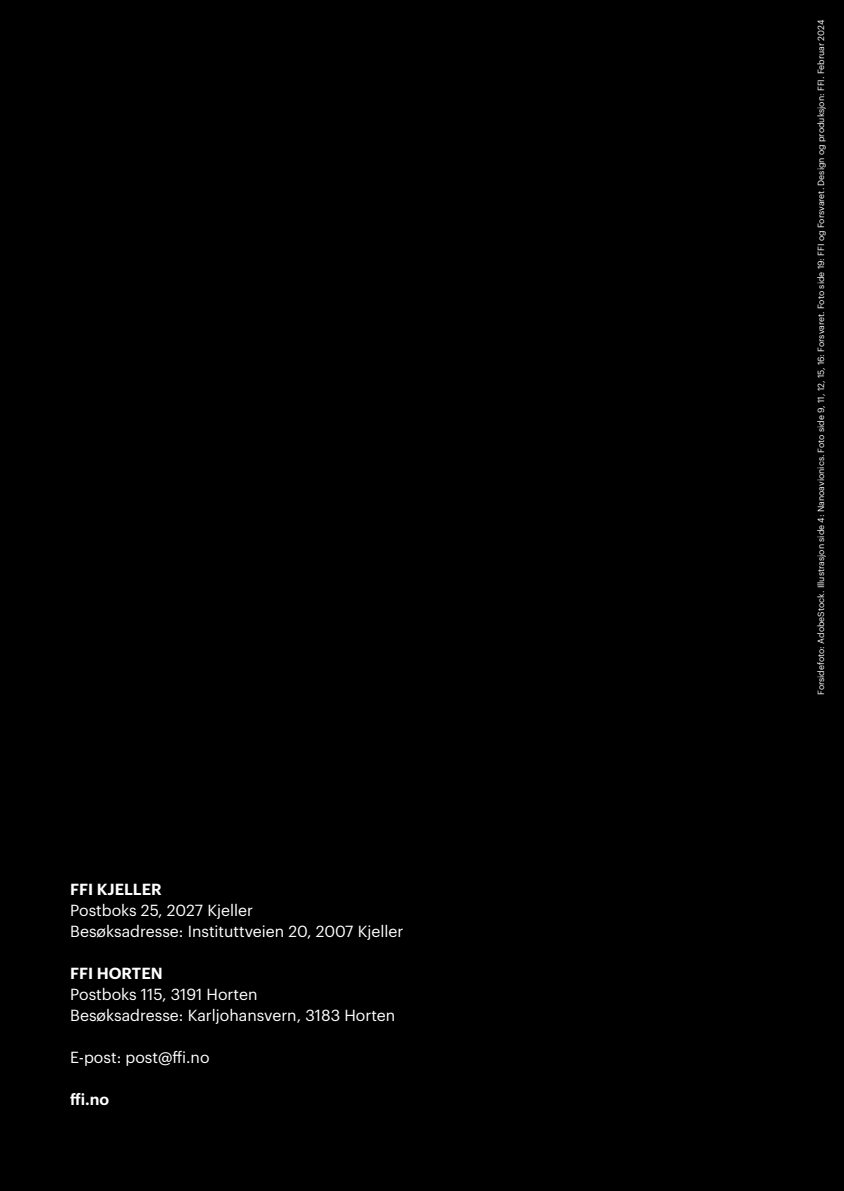
<style>
.page{position:relative;width:844px;height:1191px;background:#fff}
.page>*{position:absolute;margin:0;border:0;box-sizing:border-box;transform-origin:0 0}
.Materie__Mengdetekst{font:15.75px "Graphik";color:#fff}
.Materie__Mengdetekst-2{font:600 15.75px "Graphik";color:#fff}
.t1{font:8.75px "Graphik";color:#fff}
</style>
<div class="page">
<div style="left:0;top:0;width:843px;height:1191px;background:#000"></div>
<p class="Materie__Mengdetekst-2" style="left:70px;top:877px;width:93px">FFI KJELLER</p>
<p class="Materie__Mengdetekst" style="left:70px;top:898px;width:184px">Postboks 25, 2027 Kjeller</p>
<p class="Materie__Mengdetekst" style="left:70px;top:919px;width:334px">Besøksadresse: Instituttveien 20, 2007 Kjeller</p>
<p class="Materie__Mengdetekst-2" style="left:70px;top:961px;width:94px">FFI HORTEN</p>
<p class="Materie__Mengdetekst" style="left:70px;top:982px;width:189px">Postboks 115, 3191 Horten</p>
<p class="Materie__Mengdetekst" style="left:70px;top:1003px;width:326px">Besøksadresse: Karljohansvern, 3183 Horten</p>
<p class="Materie__Mengdetekst" style="left:70px;top:1045px;width:141px">E-post: post@ffi.no</p>
<p class="Materie__Mengdetekst-2" style="left:70px;top:1087px;width:41px">ffi.no</p>
<p class="t1" style="left:814px;top:695px;width:676px;rotate:-90deg">Forsidefoto: AdobeStock. Illustrasjon side 4: Nanoavionics. Foto side 9, 11, 12, 15, 16: Forsvaret. Foto side 19: FFI og Forsvaret. Design og produksjon: FFI. Februar 2024</p>
</div>
